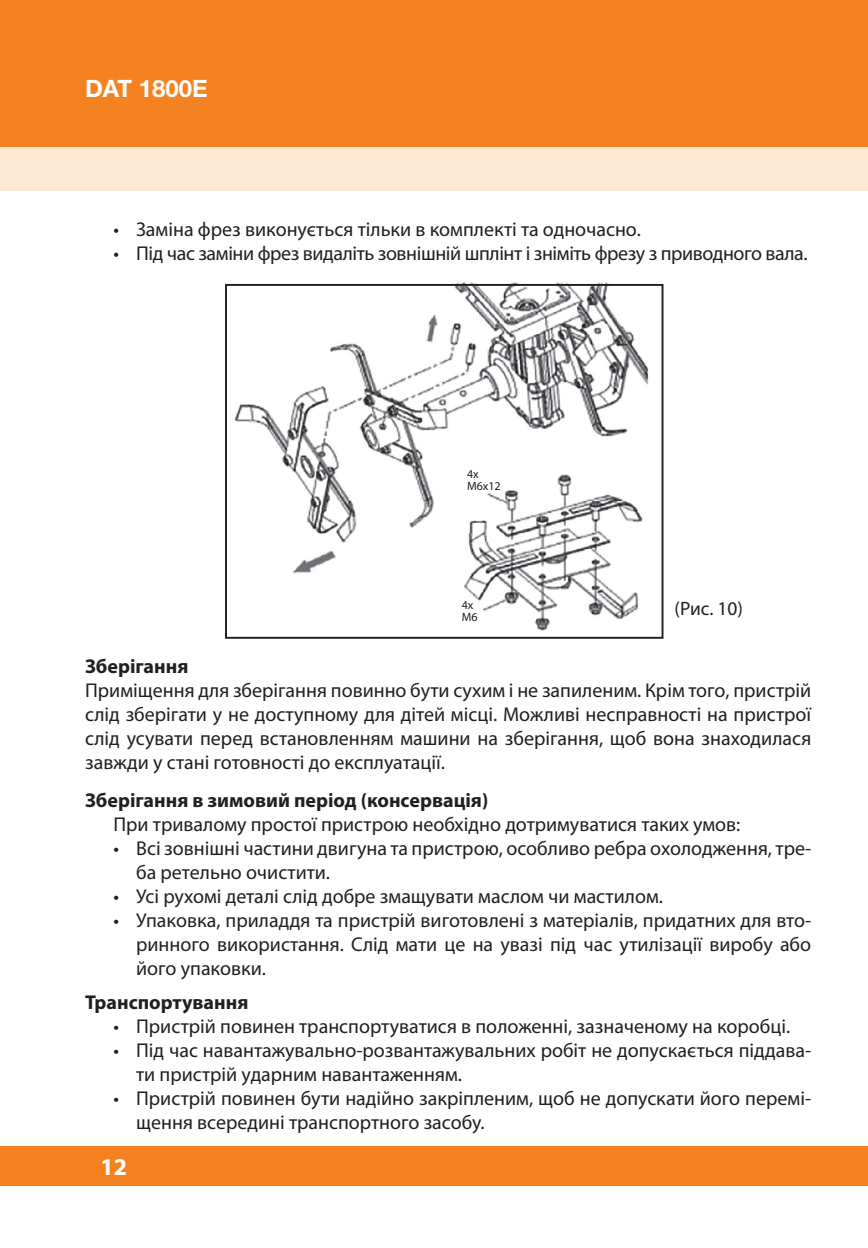
<style>
.page{position:relative;width:868px;height:1248px;background:#fff}
.page>*{position:absolute;margin:0;border:0;box-sizing:border-box;transform-origin:0 0}
.t1{font:700 24px "Helvetica Neue Cyr";color:#fff}
.t2{font:700 24px "Myriad Pro";color:#fff}
.t3{font:20px/24px "Myriad Pro";color:#231f20}
.t4{font:20px "Myriad Pro";letter-spacing:-.02em;color:#231f20}
.t5{font:700 20px "Myriad Pro";color:#231f20}
.t6{font:19.4px "Myriad Pro";color:#231f20}
.t7{font:12px/12px "Myriad Pro";color:#231f20}
</style>
<div class="page">
<div style="left:0;top:0;width:867px;height:147px;background:#f58220"></div>
<div style="left:0;top:1145px;width:867px;height:40px;background:#f58220"></div>
<div style="left:0;top:147px;width:867px;height:44px;background:#fee9d5"></div>
<hr style="left:867px;top:147px;width:1px;height:44px;background:#fee9d5">
<img style="left:234px;top:282px;width:424px;height:348px">
<div style="left:225px;top:284px;width:438px;height:354px;border:2px solid #231f20"></div>
<p class="t1" style="left:85px;top:75px;width:124px">DAT 1800E</p>
<p class="t3" style="left:113px;top:217px;width:529px">• Заміна фрез виконується тільки в комплекті та одночасно.</p>
<p class="t4" style="left:113px;top:241px;width:695px">• Під час заміни фрез видаліть зовнішній шплінт і зніміть фрезу з приводного вала.</p>
<p class="t7" style="left:467px;top:467px;width:35px">4x<br>M6x12</p>
<p class="t7" style="left:461px;top:598px;width:17px">4x<br>M6</p>
<p class="t6" style="left:674px;top:596px;width:70px">(Рис. 10)</p>
<p class="t5" style="left:85px;top:653px;width:105px">Зберігання</p>
<p class="t3" style="left:85px;top:678px;width:727px;text-align:justify">Приміщення для зберігання повинно бути сухим і не запиленим. Крім того, пристрій слід зберігати у не доступному для дітей місці. Можливі несправності на пристрої слід усувати перед встановленням машини на зберігання, щоб вона знаходилася завжди у стані готовності до експлуатації.</p>
<p class="t5" style="left:85px;top:787px;width:404px">Зберігання в зимовий період (консервація)</p>
<p class="t3" style="left:113px;top:812px;width:628px">При тривалому простої пристрою необхідно дотримуватися таких умов:</p>
<p class="t3" style="left:136px;top:836px;width:676px;text-indent:-23px">• Всі зовнішні частини двигуна та пристрою, особливо ребра охолодження, тре&shy;ба ретельно очистити.</p>
<p class="t3" style="left:113px;top:884px;width:551px">• Усі рухомі деталі слід добре змащувати маслом чи мастилом.</p>
<p class="t3" style="left:136px;top:908px;width:676px;text-align:justify;text-indent:-23px">• Упаковка, приладдя та пристрій виготовлені з матеріалів, придатних для вто&shy;ринного використання. Слід мати це на увазі під час утилізації виробу або його упаковки.</p>
<p class="t5" style="left:85px;top:989px;width:165px">Транспортування</p>
<p class="t3" style="left:113px;top:1014px;width:678px">• Пристрій повинен транспортуватися в положенні, зазначеному на коробці.</p>
<p class="t3" style="left:136px;top:1038px;width:676px;text-indent:-23px">• Під час навантажувально-розвантажувальних робіт не допускається піддава&shy;ти пристрій ударним навантаженням.</p>
<p class="t3" style="left:136px;top:1086px;width:676px;text-indent:-23px">• Пристрій повинен бути надійно закріпленим, щоб не допускати його перемі&shy;щення всередині транспортного засобу.</p>
<p class="t2" style="left:100px;top:1150px;width:28px">12</p>
</div>
